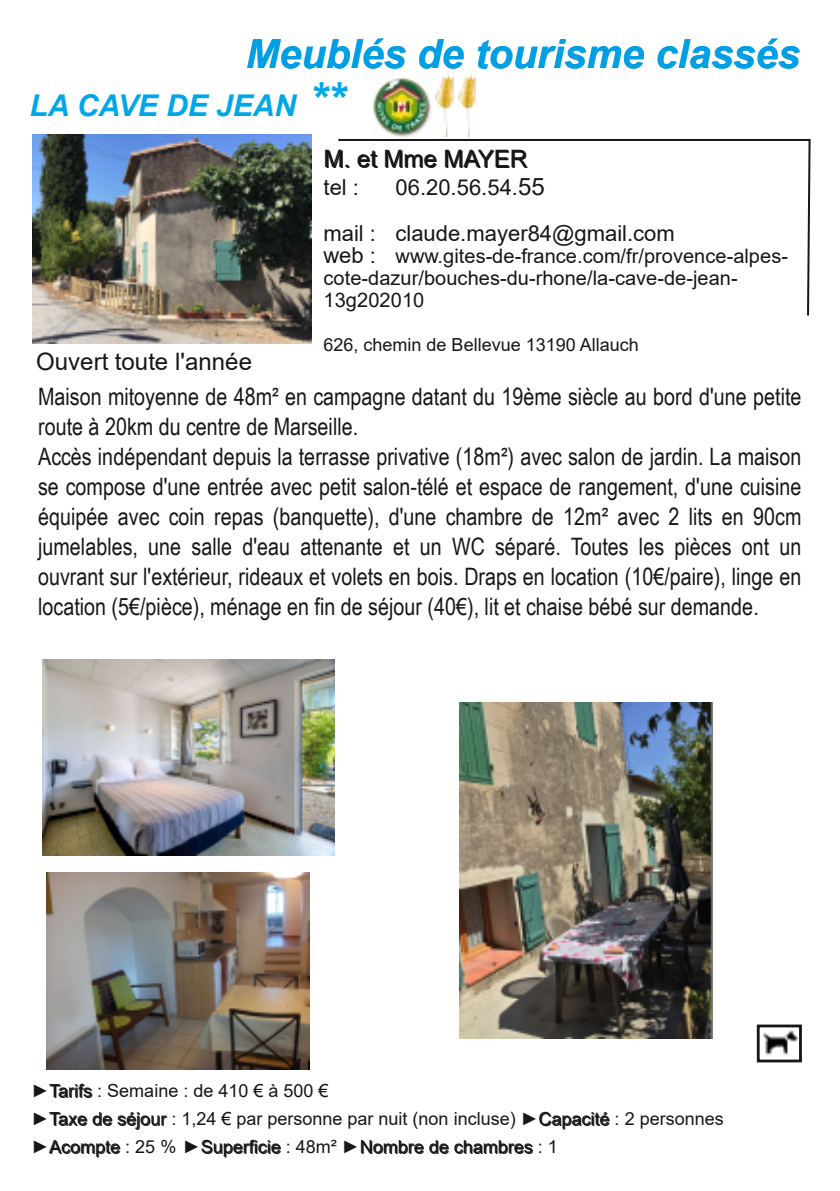
<style>
.page{position:relative;width:840px;height:1191px;background:#fff}
.page>*{position:absolute;margin:0;border:0;box-sizing:border-box;transform-origin:0 0}
.t1{font:italic 700 40px "Arial";color:#009ee3}
.t2{font:italic 700 30px "Arial";color:#00a7e7}
.t3{font:24px/30px "Arial Narrow";color:#181715}
.t4{font:24px "Arial";color:#181715}
.t5{font:22px/46px "Arial";color:#181715}
.t6{font:20px/22px "Arial";letter-spacing:.005em;color:#181715}
.t7{font:18px/28.4px "Arial";color:#181715}
.s1{font-size:46px}
.s2{font-size:24px}
.s3{font-size:22px}
</style>
<div class="page">
<img style="left:33px;top:134px;width:278px;height:209px">
<img style="left:459px;top:702px;width:253px;height:336px">
<img style="left:42px;top:659px;width:292px;height:196px">
<img style="left:46px;top:872px;width:263px;height:197px">
<svg style="left:338px;top:139px;width:473px;height:177px"></svg>
<img style="left:372px;top:77px;width:60px;height:61px">
<img style="left:435px;top:72px;width:18px;height:65px">
<img style="left:458px;top:72px;width:17px;height:65px">
<img style="left:763px;top:1030px;width:34px;height:26px">
<div style="left:756px;top:1024px;width:45px;height:38px;border:3px solid #181715"></div>
<h1 class="t1" style="left:246px;top:32px;width:555px">Meublés de tourisme classés</h1>
<p class="t2" style="left:29px;top:89px;width:317px">LA CAVE DE JEAN <span class="s1">**</span></p>
<p class="t4" style="left:324px;top:146px;width:205px">M. et Mme MAYER</p>
<p class="t5" style="left:323px;top:164px;width:37px">tel :</p>
<p class="t5" style="left:323px;top:164px;width:352px;text-indent:72px">06.20.56.54.<span class="s2">55<br></span>mail : claude.mayer84@gmail.com</p>
<p class="t6" style="left:323px;top:245px;width:466px"><span class="s3">web :</span> www.gites-de-france.com/fr/provence-alpes&shy;cote-dazur/bouches-du-rhone/la-cave-de-jean-<br>13g202010</p>
<p class="t7" style="left:323px;top:330px;width:317px">626, chemin de Bellevue 13190 Allauch</p>
<p class="t4" style="left:36px;top:348px;width:217px">Ouvert toute l'année</p>
<p class="t3" style="left:38px;top:382px;width:764px">Maison mitoyenne de 48m² en campagne datant du 19ème siècle au bord d'une petite route à 20km du centre de Marseille.<br>Accès indépendant depuis la terrasse privative (18m²) avec salon de jardin. La maison se compose d'une entrée avec petit salon-télé et espace de rangement, d'une cuisine équipée avec coin repas (banquette), d'une chambre de 12m² avec 2 lits en 90cm jumelables, une salle d'eau attenante et un WC séparé. Toutes les pièces ont un ouvrant sur l'extérieur, rideaux et volets en bois. Draps en location (10€/paire), linge en location (5€/pièce), ménage en fin de séjour (40€), lit et chaise bébé sur demande.</p>
<p class="t7" style="left:31px;top:1077px;width:693px">►Tarifs : Semaine : de 410 € à 500 €<br>►Taxe de séjour : 1,24 € par personne par nuit (non incluse) ►Capacité : 2 personnes ►Acompte : 25 % ►Superficie : 48m² ►Nombre de chambres : 1</p>
</div>
